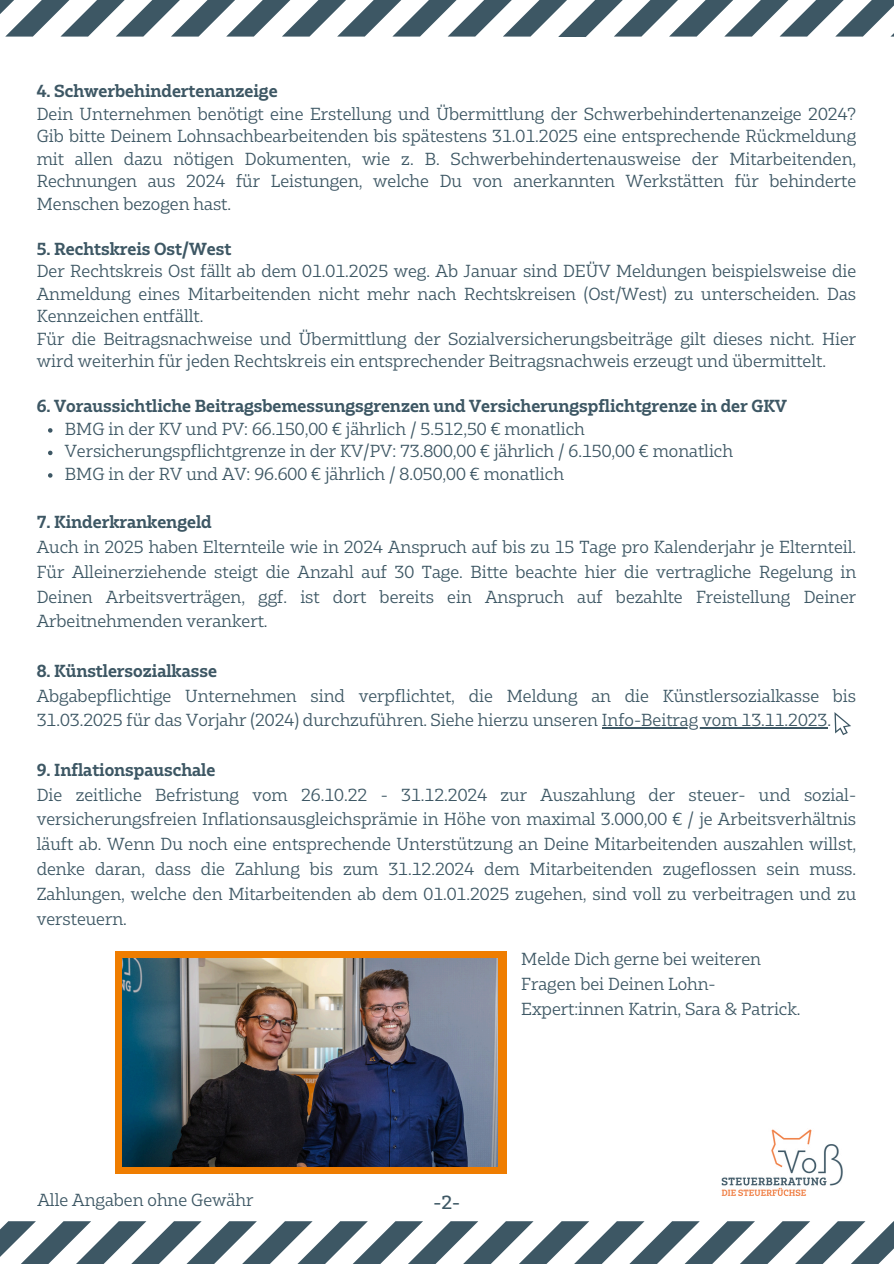
<style>
.page{position:relative;width:894px;height:1264px;background:#fff}
.page>*{position:absolute;margin:0;border:0;box-sizing:border-box;transform-origin:0 0}
.t1{font:500 18px "Bw Glenn Slab";color:#3d5764}
.t2{font:16.5px/22.5px "Bw Glenn Slab";color:#3d5764}
.t3{font:700 16.5px "Bw Glenn Slab";color:#3d5764}
</style>
<div class="page">
<svg style="left:0;top:0;width:893px;height:37px"></svg>
<svg style="left:0;top:1221px;width:893px;height:42px"></svg>
<svg style="left:48px;top:428px;width:4px;height:4px"></svg>
<svg style="left:48px;top:450px;width:4px;height:5px"></svg>
<svg style="left:48px;top:473px;width:4px;height:4px"></svg>
<div style="left:115px;top:950px;width:392px;height:223px;background:#ef7d00"></div>
<img style="left:123px;top:958px;width:374px;height:208px">
<img style="left:721px;top:1129px;width:122px;height:67px">
<svg style="left:834px;top:712px;width:16px;height:23px"></svg>
<hr style="left:601px;top:727px;width:226px;height:1px;background:#3d5764">
<p class="t3" style="left:37px;top:80px;width:242px">4. Schwerbehindertenanzeige</p>
<p class="t2" style="left:37px;top:102px;width:820px;text-align:justify">Dein Unternehmen benötigt eine Erstellung und Übermittlung der Schwerbehindertenanzeige 2024?<br>Gib bitte Deinem Lohnsachbearbeitenden bis spätestens 31.01.2025 eine entsprechende Rückmeldung mit allen dazu nötigen Dokumenten, wie z. B. Schwerbehindertenausweise der Mitarbeitenden, Rechnungen aus 2024 für Leistungen, welche Du von anerkannten Werkstätten für behinderte Menschen bezogen hast.</p>
<p class="t3" style="left:37px;top:238px;width:196px">5. Rechtskreis Ost/West</p>
<p class="t2" style="left:37px;top:259px;width:820px">Der Rechtskreis Ost fällt ab dem 01.01.2025 weg. Ab Januar sind DEÜV Meldungen beispielsweise die Anmeldung eines Mitarbeitenden nicht mehr nach Rechtskreisen (Ost/West) zu unterscheiden. Das Kennzeichen entfällt.<br>Für die Beitragsnachweise und Übermittlung der Sozialversicherungsbeiträge gilt dieses nicht. Hier wird weiterhin für jeden Rechtskreis ein entsprechender Beitragsnachweis erzeugt und übermittelt.</p>
<p class="t3" style="left:37px;top:395px;width:751px">6. Voraussichtliche Beitragsbemessungsgrenzen und Versicherungspflichtgrenze in der GKV</p>
<p class="t2" style="left:65px;top:417px;width:669px">BMG in der KV und PV: 66.150,00 € jährlich / 5.512,50 € monatlich<br>Versicherungspflichtgrenze in der KV/PV: 73.800,00 € jährlich / 6.150,00 € monatlich<br>BMG in der RV und AV: 96.600 € jährlich / 8.050,00 € monatlich</p>
<p class="t3" style="left:37px;top:511px;width:176px">7. Kinderkrankengeld</p>
<p class="t2" style="left:37px;top:534px;width:820px;line-height:24.8px;text-align:justify">Auch in 2025 haben Elternteile wie in 2024 Anspruch auf bis zu 15 Tage pro Kalenderjahr je Elternteil.<br>Für Alleinerziehende steigt die Anzahl auf 30 Tage. Bitte beachte hier die vertragliche Regelung in Deinen Arbeitsverträgen, ggf. ist dort bereits ein Anspruch auf bezahlte Freistellung Deiner Arbeitnehmenden verankert.</p>
<p class="t3" style="left:37px;top:660px;width:182px">8. Künstlersozialkasse</p>
<p class="t2" style="left:37px;top:682px;width:820px;line-height:24.5px">Abgabepflichtige Unternehmen sind verpflichtet, die Meldung an die Künstlersozialkasse bis<br>31.03.2025 für das Vorjahr (2024) durchzuführen. Siehe hierzu unseren Info-Beitrag vom 13.11.2023.</p>
<p class="t3" style="left:37px;top:759px;width:180px">9. Inflationspauschale</p>
<p class="t2" style="left:37px;top:781px;width:820px;line-height:24.8px;text-align:justify">Die zeitliche Befristung vom 26.10.22 - 31.12.2024 zur Auszahlung der steuer- und sozial&shy;versicherungsfreien Inflationsausgleichsprämie in Höhe von maximal 3.000,00 € / je Arbeitsverhältnis läuft ab. Wenn Du noch eine entsprechende Unterstützung an Deine Mitarbeitenden auszahlen willst, denke daran, dass die Zahlung bis zum 31.12.2024 dem Mitarbeitenden zugeflossen sein muss.<br>Zahlungen, welche den Mitarbeitenden ab dem 01.01.2025 zugehen, sind voll zu verbeitragen und zu versteuern.</p>
<p class="t2" style="left:37px;top:1188px;width:217px">Alle Angaben ohne Gewähr</p>
<p class="t2" style="left:521px;top:946px;width:281px;line-height:24.8px">Melde Dich gerne bei weiteren<br>Fragen bei Deinen Lohn-<br>Expert:innen Katrin, Sara &amp; Patrick.</p>
<p class="t1" style="left:433px;top:1190px;width:28px">-2-</p>
</div>
